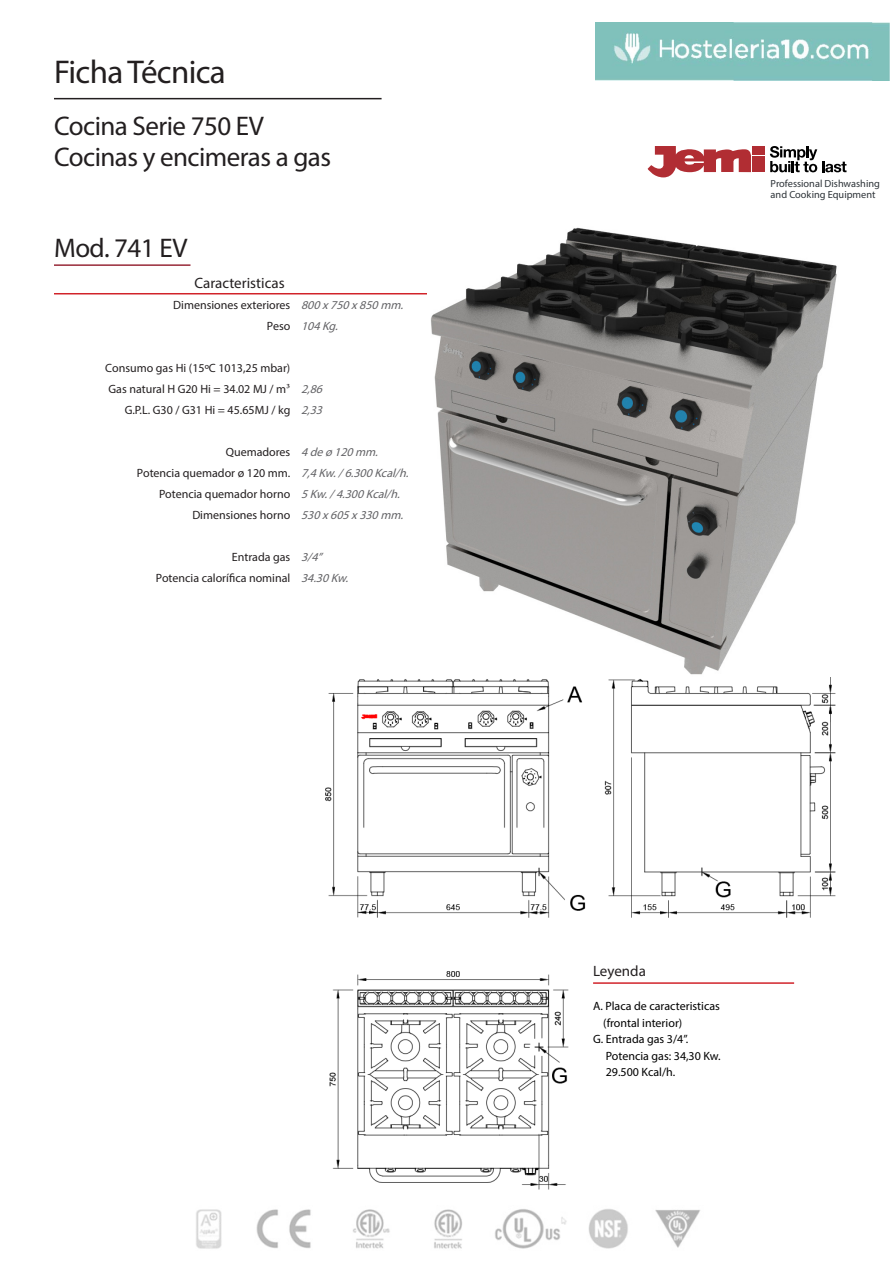
<style>
.page{position:relative;width:893px;height:1263px;background:#fff}
.page>*{position:absolute;margin:0;border:0;box-sizing:border-box;transform-origin:0 0}
.t1{font:33px "Myriad Pro";letter-spacing:-.02em;color:#231f20}
.t2{font:27px "Myriad Pro";letter-spacing:-.02em;color:#231f20}
.t3{font:15px "Myriad Pro";color:#231f20}
.t4{font:12px "Myriad Pro";color:#231f20}
.t5{font:italic 12px "Myriad Pro";color:#636366}
.t6{font:12px "Myriad Pro";color:#000}
.t7{font:10.35px "Myriad Pro";color:#2e3439}
.s1{font-family:"Minion Pro"}
</style>
<div class="page">
<img style="left:326px;top:677px;width:509px;height:512px">
<svg style="left:770px;top:146px;width:76px;height:26px"></svg>
<svg style="left:648px;top:146px;width:103px;height:31px"></svg>
<div style="left:753px;top:156px;width:12px;height:16px;background:#b12d33"></div>
<div style="left:753px;top:146px;width:12px;height:9px;background:#b12d33"></div>
<hr style="left:54px;top:98px;width:328px;height:1px;background:#231f20">
<hr style="left:54px;top:264px;width:136px;height:2px;background:#982a38">
<hr style="left:54px;top:293px;width:375px;height:1px;background:#d1232a">
<img style="left:196px;top:1209px;width:504px;height:40px">
<hr style="left:593px;top:982px;width:201px;height:2px;background:#d1232a">
<img style="left:427px;top:227px;width:410px;height:448px">
<img style="left:595px;top:22px;width:294px;height:59px">
<p class="t1" style="left:54px;top:51px;width:173px">Ficha Técnica</p>
<p class="t2" style="left:54px;top:109px;width:211px">Cocina Serie 750 EV</p>
<p class="t2" style="left:54px;top:140px;width:279px">Cocinas y encimeras a gas</p>
<p class="t2" style="left:54px;top:231px;width:135px">Mod. 741 EV</p>
<p class="t3" style="left:195px;top:274px;width:91px">Caracteristicas</p>
<p class="t4" style="left:173px;top:298px;width:119px">Dimensiones exteriores</p>
<p class="t4" style="left:267px;top:319px;width:25px">Peso</p>
<p class="t4" style="left:105px;top:361px;width:187px">Consumo gas Hi (15ºC 1013,25 mbar)</p>
<p class="t4" style="left:108px;top:382px;width:183px">Gas natural H G20 Hi = 34.02 MJ / m<span class="s1">3</span></p>
<p class="t4" style="left:125px;top:403px;width:167px">G.P.L. G30 / G31 Hi = 45.65MJ / kg</p>
<p class="t4" style="left:226px;top:445px;width:66px">Quemadores</p>
<p class="t4" style="left:137px;top:466px;width:155px">Potencia quemador ø 120 mm.</p>
<p class="t4" style="left:159px;top:487px;width:133px">Potencia quemador horno</p>
<p class="t4" style="left:192px;top:508px;width:100px">Dimensiones horno</p>
<p class="t4" style="left:232px;top:550px;width:60px">Entrada gas</p>
<p class="t4" style="left:156px;top:571px;width:136px">Potencia calorífica nominal</p>
<p class="t5" style="left:301px;top:298px;width:107px">800x750x850mm.</p>
<p class="t5" style="left:301px;top:319px;width:42px">104Kg.</p>
<p class="t5" style="left:301px;top:382px;width:26px">2,86</p>
<p class="t5" style="left:301px;top:403px;width:26px">2,33</p>
<p class="t5" style="left:301px;top:445px;width:82px">4deø120mm.</p>
<p class="t5" style="left:301px;top:466px;width:112px">7,4Kw./6.300Kcal/h.</p>
<p class="t5" style="left:301px;top:487px;width:104px">5Kw./4.300Kcal/h.</p>
<p class="t5" style="left:301px;top:508px;width:107px">530x605x330mm.</p>
<p class="t5" style="left:301px;top:550px;width:26px">3/4”</p>
<p class="t5" style="left:301px;top:571px;width:52px">34.30Kw.</p>
<p class="t7" style="left:771px;top:177px;width:111px">Professional Dishwashing</p>
<p class="t7" style="left:771px;top:188px;width:106px">and Cooking Equipment</p>
<p class="t3" style="left:593px;top:961px;width:54px">Leyenda</p>
<p class="t6" style="left:593px;top:998px;width:128px">A. Placa de caracteristicas</p>
<p class="t6" style="left:603px;top:1015px;width:81px">(frontal interior)</p>
<p class="t6" style="left:593px;top:1031px;width:97px">G. Entrada gas 3/4”.</p>
<p class="t6" style="left:606px;top:1048px;width:116px">Potencia gas: 34,30 Kw.</p>
<p class="t6" style="left:606px;top:1064px;width:71px">29.500 Kcal/h.</p>
</div>
